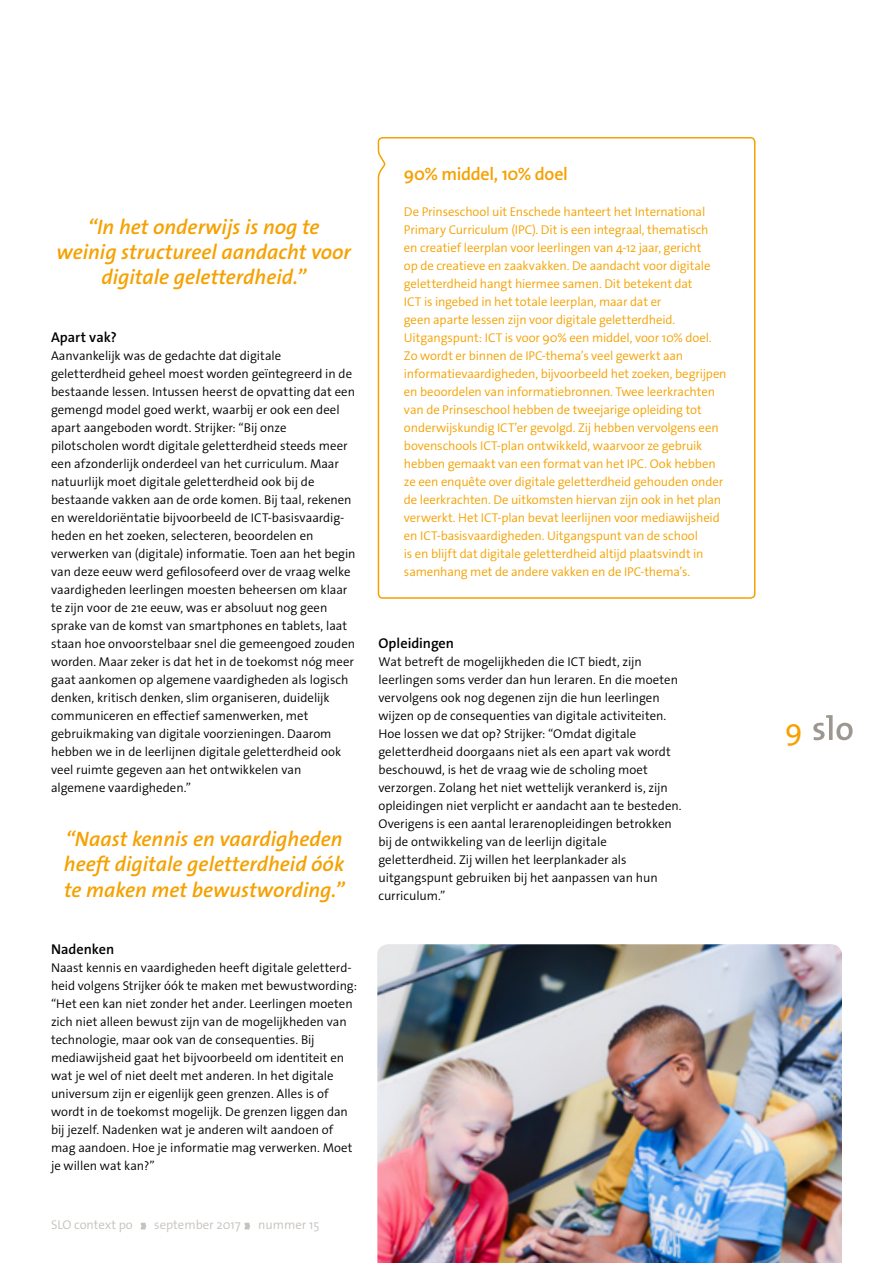
<style>
.page{position:relative;width:893px;height:1263px;background:#fff}
.page>*{position:absolute;margin:0;border:0;box-sizing:border-box;transform-origin:0 0}
.t1{font:30px "The Mix Os F";color:#f5a100}
.t2{font:italic 600 21px/25.2px "The Sans Os F";color:#f5a100;text-align:center}
.Kadertitel1{font:600 18px "The Sans Os F";letter-spacing:-.02em;color:#f5a100}
.Subkopje{font:600 14.25px "The Sans Os F";color:#000}
.Bodytekst{font:600 14.25px "The Sans Os F";letter-spacing:.005em;color:#000}
.Bodytekst-2{font:300 12.75px/18px "The Sans Os F";color:#000}
.Kadertekst1{font:300 12.75px/18px "The Sans Os F";letter-spacing:-.01em;color:#f5a100}
.t3{font:300 12.75px "The Sans Os F";color:#c6c2bd}
</style>
<div class="page">
<svg style="left:141px;top:1223px;width:5px;height:6px"></svg>
<svg style="left:245px;top:1223px;width:5px;height:6px"></svg>
<svg style="left:813px;top:715px;width:40px;height:25px"></svg>
<svg style="left:377px;top:137px;width:379px;height:462px"></svg>
<img style="left:377px;top:944px;width:465px;height:319px">
<p class="t2" style="left:57px;top:215px;width:296px">“In het onderwijs is nog te weinig structureel aandacht voor digitale geletterdheid.”</p>
<p class="Bodytekst" style="left:51px;top:328px;width:67px">Apart vak?</p>
<p class="Bodytekst-2" style="left:51px;top:347px;width:306px">Aanvankelijk was de gedachte dat digitale geletterdheid geheel moest worden geïntegreerd in de bestaande lessen. Intussen heerst de opvatting dat een gemengd model goed werkt, waarbij er ook een deel apart aangeboden wordt. Strijker: “Bij onze pilotscholen wordt digitale geletterdheid steeds meer een afzonderlijk onderdeel van het curriculum. Maar natuurlijk moet digitale geletterdheid ook bij de bestaande vakken aan de orde komen. Bij taal, rekenen en wereldoriëntatie bijvoorbeeld de ICT-basisvaardig&shy;heden en het zoeken, selecteren, beoordelen en verwerken van (digitale) informatie. Toen aan het begin van deze eeuw werd gefilosofeerd over de vraag welke vaardigheden leerlingen moesten beheersen om klaar te zijn voor de 21e eeuw, was er absoluut nog geen sprake van de komst van smartphones en tablets, laat staan hoe onvoorstelbaar snel die gemeengoed zouden worden. Maar zeker is dat het in de toekomst nóg meer gaat aankomen op algemene vaardigheden als logisch denken, kritisch denken, slim organiseren, duidelijk communiceren en effectief samenwerken, met gebruikmaking van digitale voorzieningen. Daarom hebben we in de leerlijnen digitale geletterdheid ook veel ruimte gegeven aan het ontwikkelen van algemene vaardigheden.”</p>
<p class="t2" style="left:64px;top:827px;width:282px;text-align:justify">“Naast kennis en vaardigheden heeft digitale geletterdheid óók te maken met bewustwording.”</p>
<p class="Subkopje" style="left:51px;top:940px;width:65px">Nadenken</p>
<p class="Bodytekst-2" style="left:51px;top:959px;width:308px">Naast kennis en vaardigheden heeft digitale geletterd&shy;heid volgens Strijker óók te maken met bewustwording: “Het een kan niet zonder het ander. Leerlingen moeten zich niet alleen bewust zijn van de mogelijkheden van technologie, maar ook van de consequenties. Bij mediawijsheid gaat het bijvoorbeeld om identiteit en wat je wel of niet deelt met anderen. In het digitale universum zijn er eigenlijk geen grenzen. Alles is of wordt in de toekomst mogelijk. De grenzen liggen dan bij jezelf. Nadenken wat je anderen wilt aandoen of mag aandoen. Hoe je informatie mag verwerken. Moet je willen wat kan?”</p>
<p class="t3" style="left:51px;top:1217px;width:270px">SLO context po september 2017 nummer 15</p>
<p class="Kadertitel1" style="left:404px;top:162px;width:165px">90% middel, 10% doel</p>
<p class="Kadertekst1" style="left:404px;top:203px;width:324px">De Prinseschool uit Enschede hanteert het International Primary Curriculum (IPC). Dit is een integraal, thematisch<br>en creatief leerplan voor leerlingen van 4-12 jaar, gericht<br>op de creatieve en zaakvakken. De aandacht voor digitale geletterdheid hangt hiermee samen. Dit betekent dat<br>ICT is ingebed in het totale leerplan, maar dat er<br>geen aparte lessen zijn voor digitale geletterdheid.<br>Uitgangspunt: ICT is voor 90% een middel, voor 10% doel.<br>Zo wordt er binnen de IPC-thema’s veel gewerkt aan informatievaardigheden, bijvoorbeeld het zoeken, begrijpen en beoordelen van informatiebronnen. Twee leerkrachten van de Prinseschool hebben de tweejarige opleiding tot onderwijskundig ICT’er gevolgd. Zij hebben vervolgens een bovenschools ICT-plan ontwikkeld, waarvoor ze gebruik hebben gemaakt van een format van het IPC. Ook hebben ze een enquête over digitale geletterdheid gehouden onder de leerkrachten. De uitkomsten hiervan zijn ook in het plan verwerkt. Het ICT-plan bevat leerlijnen voor mediawijsheid en ICT-basisvaardigheden. Uitgangspunt van de school<br>is en blijft dat digitale geletterdheid altijd plaatsvindt in samenhang met de andere vakken en de IPC-thema’s.</p>
<p class="Subkopje" style="left:378px;top:634px;width:77px">Opleidingen</p>
<p class="Bodytekst-2" style="left:378px;top:653px;width:305px">Wat betreft de mogelijkheden die ICT biedt, zijn leerlingen soms verder dan hun leraren. En die moeten vervolgens ook nog degenen zijn die hun leerlingen wijzen op de consequenties van digitale activiteiten.<br>Hoe lossen we dat op? Strijker: “Omdat digitale geletterdheid doorgaans niet als een apart vak wordt beschouwd, is het de vraag wie de scholing moet verzorgen. Zolang het niet wettelijk verankerd is, zijn opleidingen niet verplicht er aandacht aan te besteden.<br>Overigens is een aantal lerarenopleidingen betrokken bij de ontwikkeling van de leerlijn digitale geletterdheid. Zij willen het leerplankader als uitgangspunt gebruiken bij het aanpassen van hun curriculum.”</p>
<p class="t1" style="left:785px;top:711px;width:19px">9</p>
</div>
